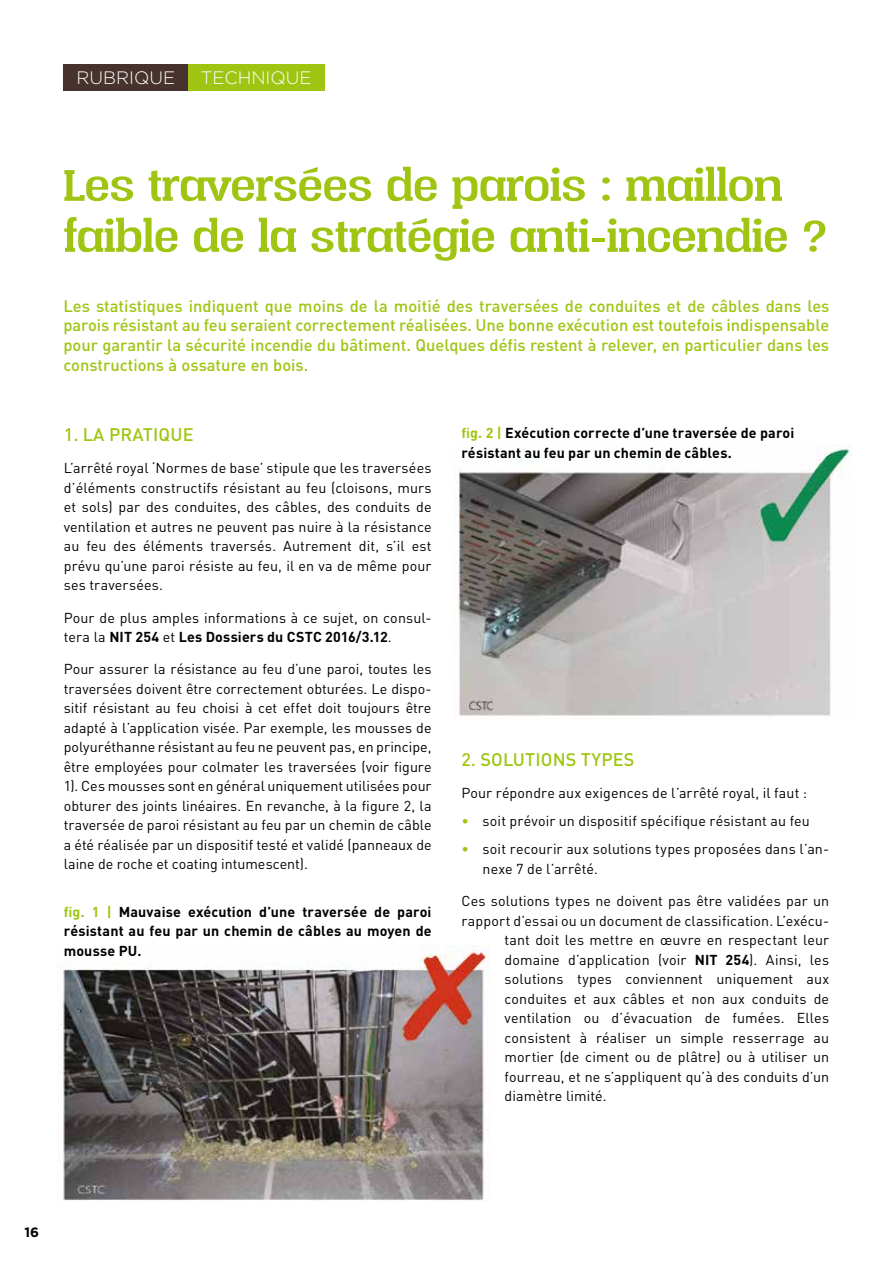
<style>
.page{position:relative;width:893px;height:1263px;background:#fff}
.page>*{position:absolute;margin:0;border:0;box-sizing:border-box;transform-origin:0 0}
.t1{font:51px/51px "Vacer Serif Personal";color:#9fc512;scale:1.2 1}
.t2{font:500 18px "DIN Pro";letter-spacing:.01em;color:#9fc512}
.t3{font:300 18px "Gotham";color:#fff}
.t4{font:500 16.5px/19.8px "DIN Pro";color:#9fc512;text-align:justify}
.t5{font:14.25px/19.5px "DIN Pro";letter-spacing:.01em;color:#000;text-align:justify}
.t6{font:700 14.25px/19.5px "DIN Pro";letter-spacing:.01em;color:#000;text-align:justify}
.t7{font:700 13.5px "Gotham";color:#000}
.s1{font-weight:700}
.s2{color:#9fc512}
</style>
<div class="page">
<div style="left:64px;top:64px;width:124px;height:27px;background:#47322d"></div>
<div style="left:188px;top:64px;width:136px;height:27px;background:#9fc512"></div>
<img style="left:57px;top:945px;width:432px;height:256px">
<img style="left:454px;top:445px;width:397px;height:271px">
<p class="t3" style="left:77px;top:67px;width:100px">RUBRIQUE</p>
<p class="t3" style="left:201px;top:67px;width:112px">TECHNIQUE</p>
<h1 class="t1" style="left:64px;top:160px;width:638px">Les traversées de parois : maillon faible de la stratégie anti-incendie ?</h1>
<p class="t4" style="left:63px;top:294px;width:768px">Les statistiques indiquent que moins de la moitié des traversées de conduites et de câbles dans les parois résistant au feu seraient correctement réalisées. Une bonne exécution est toutefois indispensable pour garantir la sécurité incendie du bâtiment. Quelques défis restent à relever, en particulier dans les constructions à ossature en bois.</p>
<p class="t2" style="left:64px;top:420px;width:131px">1. LA PRATIQUE</p>
<p class="t5" style="left:64px;top:457px;width:369px">L’arrêté royal ‘Normes de base’ stipule que les traversées d’éléments constructifs résistant au feu (cloisons, murs et sols) par des conduites, des câbles, des conduits de ventilation et autres ne peuvent pas nuire à la résistance au feu des éléments traversés. Autrement dit, s’il est prévu qu’une paroi résiste au feu, il en va de même pour ses traversées.</p>
<p class="t5" style="left:64px;top:606px;width:369px">Pour de plus amples informations à ce sujet, on consul&shy;tera la <span class="s1">NIT 254</span> et <span class="s1">Les Dossiers du CSTC 2016/3.12</span>.</p>
<p class="t5" style="left:64px;top:658px;width:369px">Pour assurer la résistance au feu d’une paroi, toutes les traversées doivent être correctement obturées. Le dispo&shy;sitif résistant au feu choisi à cet effet doit toujours être adapté à l’application visée. Par exemple, les mousses de polyuréthanne résistant au feu ne peuvent pas, en principe, être employées pour colmater les traversées (voir figure 1). Ces mousses sont en général uniquement utilisées pour obturer des joints linéaires. En revanche, à la figure 2, la traversée de paroi résistant au feu par un chemin de câble a été réalisée par un dispositif testé et validé (panneaux de laine de roche et coating intumescent).</p>
<p class="t6" style="left:64px;top:900px;width:369px"><span class="s2">fig. 1 |</span> Mauvaise exécution d’une traversée de paroi résistant au feu par un chemin de câbles au moyen de mousse PU.</p>
<p class="t6" style="left:461px;top:422px;width:334px"><span class="s2">fig. 2 |</span> Exécution correcte d’une traversée de paroi résistant au feu par un chemin de câbles.</p>
<p class="t2" style="left:461px;top:745px;width:175px">2. SOLUTIONS TYPES</p>
<p class="t5" style="left:461px;top:782px;width:347px">Pour répondre aux exigences de l’arrêté royal, il faut :</p>
<p class="t5" style="left:461px;top:810px;width:350px"><span class="s2">•</span> soit prévoir un dispositif spécifique résistant au feu</p>
<p class="t5" style="left:483px;top:838px;width:348px;text-indent:-21px"><span class="s2">•</span> soit recourir aux solutions types proposées dans l’an&shy;nexe 7 de l’arrêté.</p>
<p class="t5" style="left:461px;top:890px;width:369px">Ces solutions types ne doivent pas être validées par un</p>
<p class="t5" style="left:461px;top:909px;width:369px">rapport d’essai ou un document de classification. L’exécu-</p>
<p class="t5" style="left:505px;top:929px;width:326px">tant doit les mettre en œuvre en respectant leur</p>
<p class="t5" style="left:505px;top:948px;width:326px">domaine d’application (voir <span class="s1">NIT 254</span>). Ainsi, les</p>
<p class="t5" style="left:505px;top:968px;width:326px">solutions types conviennent uniquement aux</p>
<p class="t5" style="left:505px;top:987px;width:326px">conduites et aux câbles et non aux conduits de</p>
<p class="t5" style="left:505px;top:1007px;width:326px">ventilation ou d’évacuation de fumées. Elles</p>
<p class="t5" style="left:505px;top:1026px;width:326px">consistent à réaliser un simple resserrage au</p>
<p class="t5" style="left:505px;top:1046px;width:326px">mortier (de ciment ou de plâtre) ou à utiliser un</p>
<p class="t5" style="left:505px;top:1065px;width:326px">fourreau, et ne s’appliquent qu’à des conduits d’un</p>
<p class="t5" style="left:505px;top:1085px;width:104px">diamètre limité.</p>
<p class="t7" style="left:25px;top:1223px;width:16px">16</p>
</div>
